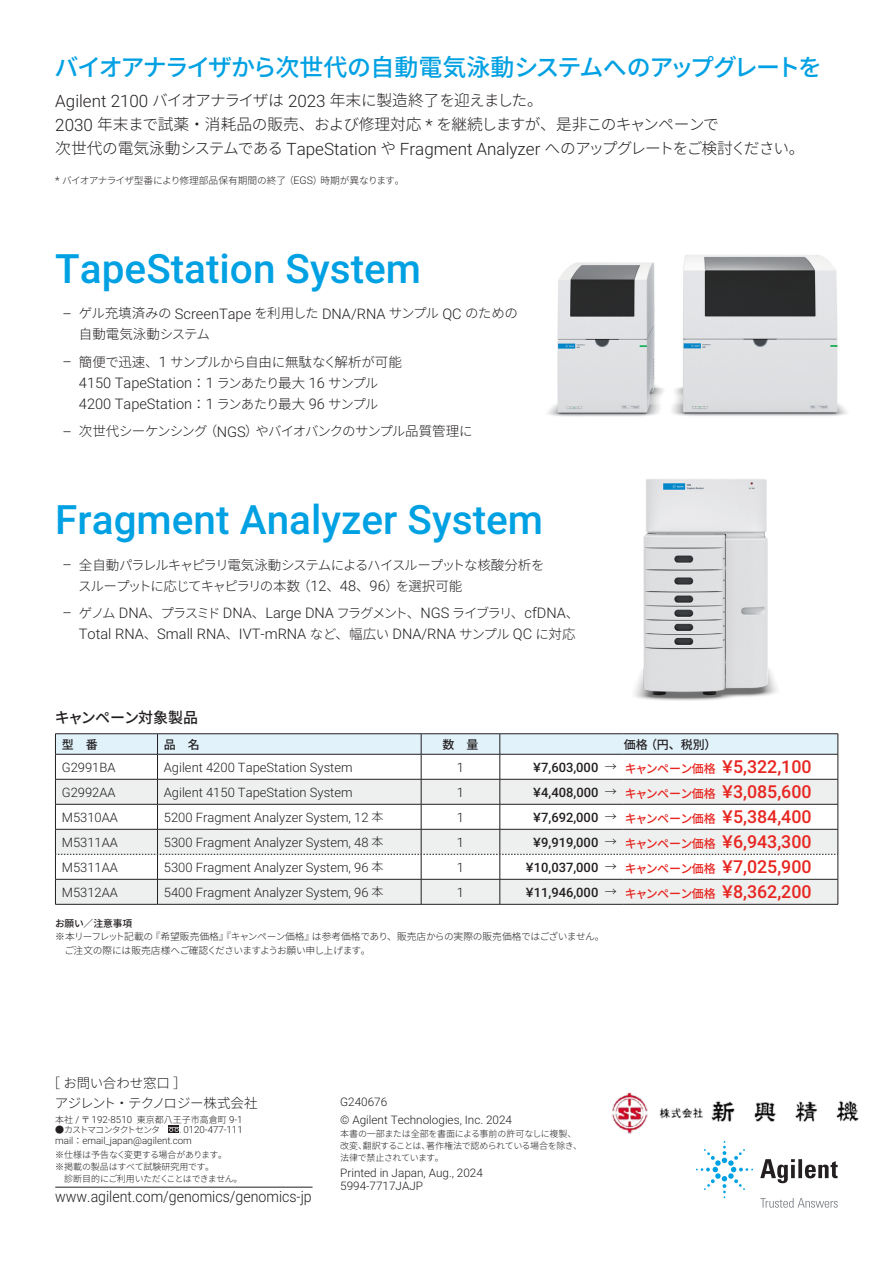
<style>
.page{position:relative;width:893px;height:1263px;background:#fff}
.page>*{position:absolute;margin:0;border:0;box-sizing:border-box;transform-origin:0 0}
.t1{font:500 40.5px "Roboto";color:#00a1e3}
.t2{font:500 24px "Noto Sans CJ Kjp";letter-spacing:-.06em;color:#00a1e3}
.t3{font:300 15.75px/24px "Noto Sans CJ Kjp";letter-spacing:-.055em;color:#231f20}
.t4{font:300 15.45px "Roboto";color:#231f20;scale:.92 1}
.t5{font:500 15px "Noto Sans CJ Kjp";letter-spacing:-.045em;color:#231f20}
.t6{font:300 14.55px/21px "Roboto";color:#231f20}
.t7{font:300 13.5px/21px "Noto Sans CJ Kjp";letter-spacing:-.07em;color:#231f20}
.t8{font:300 13.5px/19.8px "Noto Sans CJ Kjp";letter-spacing:-.025em;color:#231f20}
.t9{font:300 13.5px "Noto Sans CJ Kjp";letter-spacing:-.135em;color:#231f20}
.t10{font:300 13.5px "Noto Sans CJ Kjp";color:#231f20}
.t11{font:300 12.9px "Roboto";color:#231f20}
.t12{font:500 12.9px "Roboto";color:#231f20}
.t13{font:500 12px "Noto Sans CJ Kjp";color:#231f20}
.t14{font:300 11.7px/18.3px "Roboto";color:#231f20}
.t15{font:300 9.75px/13.5px "Noto Sans CJ Kjp";letter-spacing:-.035em;color:#231f20}
.t16{font:300 9.75px/10.5px "Roboto";color:#231f20}
.t17{font:500 9.75px "Noto Sans CJ Kjp";color:#231f20}
.t18{font:300 9px/12px "Noto Sans CJ Kjp";letter-spacing:-.035em;color:#231f20}
.t19{font:300 9px "Noto Sans CJ Kjp";color:#231f20}
.t20{font:300 9px "Noto Sans CJ Kjp";letter-spacing:-.065em;color:#231f20}
.t21{font:300 9px "Noto Sans CJ Kjp";letter-spacing:-.1em;color:#231f20}
.s1{font-family:"Roboto";font-size:16.95px}
.s2{font-family:"Roboto";font-size:10.5px}
.s3{font-family:"Noto Sans CJ Kjp";font-size:13.5px}
.s4{font-family:"Roboto";font-size:14.55px}
.s5{font-family:"Noto Sans CJ Kjp";font-weight:300;font-size:12px}
.s6{font-size:17.85px;color:#e72621}
.s7{font-family:"Noto Sans CJ Kjp";font-size:12px}
.s8{font-family:"Roboto";font-size:9.75px}
.s9{font-family:"Noto Sans CJ Kjp";font-size:9px}
</style>
<div class="page">
<img style="left:547px;top:255px;width:300px;height:162px">
<hr style="left:55px;top:733px;width:103px;height:1px;background:#231f20">
<hr style="left:158px;top:733px;width:263px;height:1px;background:#231f20">
<hr style="left:421px;top:733px;width:79px;height:1px;background:#231f20">
<hr style="left:500px;top:733px;width:123px;height:1px;background:#231f20">
<hr style="left:623px;top:733px;width:215px;height:1px;background:#231f20">
<hr style="left:55px;top:904px;width:103px;height:1px;background:#231f20">
<hr style="left:158px;top:904px;width:263px;height:1px;background:#231f20">
<hr style="left:421px;top:904px;width:79px;height:1px;background:#231f20">
<hr style="left:500px;top:904px;width:123px;height:1px;background:#231f20">
<hr style="left:623px;top:904px;width:215px;height:1px;background:#231f20">
<svg style="left:55px;top:734px;width:784px;height:170px"></svg>
<hr style="left:56px;top:879px;width:102px;height:1px;background:#231f20">
<hr style="left:158px;top:879px;width:263px;height:1px;background:#231f20">
<hr style="left:421px;top:879px;width:79px;height:1px;background:#231f20">
<hr style="left:500px;top:879px;width:123px;height:1px;background:#231f20">
<hr style="left:623px;top:879px;width:215px;height:1px;background:#231f20">
<img style="left:634px;top:479px;width:143px;height:222px">
<svg style="left:760px;top:1159px;width:78px;height:24px"></svg>
<svg style="left:696px;top:1141px;width:57px;height:57px"></svg>
<svg style="left:760px;top:1198px;width:78px;height:10px"></svg>
<hr style="left:55px;top:1187px;width:258px;height:1px;background:#231f20">
<div style="left:169px;top:1126px;width:10px;height:7px;background:#231f20"></div>
<svg style="left:169px;top:1127px;width:12px;height:6px"></svg>
<img style="left:612px;top:1092px;width:247px;height:42px">
<h2 class="t2" style="left:55px;top:54px;width:769px">バイオアナライザから次世代の自動電気泳動システムへのアップグレートを</h2>
<p class="t3" style="left:55px;top:89px;width:751px"><span class="s1">Agilent 2100</span> バイオアナライザは <span class="s1">2023</span> 年末に製造終了を迎えました。<br><span class="s1">2030</span> 年末まで試薬・消耗品の販売、および修理対応 <span class="s1">*</span> を継続しますが、是非このキャンペーンで<br>次世代の電気泳動システムである <span class="s1">TapeStation</span> や <span class="s1">Fragment Analyzer</span> へのアップグレートをご検討ください。</p>
<p class="t15" style="left:55px;top:173px;width:351px"><span class="s2">*</span> バイオアナライザ型番により修理部品保有期間の終了（<span class="s2">EGS</span>）時期が異なります。</p>
<h1 class="t1" style="left:55px;top:240px;width:367px">TapeStation System</h1>
<p class="t6" style="left:62px;top:302px;width:457px">– <span class="s3">ゲル充填済みの</span> ScreenTape <span class="s3">を利用した</span> DNA/RNA <span class="s3">サンプル</span> QC <span class="s3">のための</span></p>
<p class="t10" style="left:79px;top:327px;width:132px">自動電気泳動システム</p>
<p class="t8" style="left:62px;top:352px;width:341px"><span class="s4">–</span> 簡便で迅速、<span class="s4">1</span> サンプルから自由に無駄なく解析が可能</p>
<p class="t6" style="left:79px;top:372px;width:301px">4150 TapeStation<span class="s3">：</span>1 <span class="s3">ランあたり最大</span> 16 <span class="s3">サンプル<br></span>4200 TapeStation<span class="s3">：</span>1 <span class="s3">ランあたり最大</span> 96 <span class="s3">サンプル</span></p>
<p class="t7" style="left:62px;top:421px;width:412px"><span class="s4">–</span> 次世代シーケンシング（<span class="s4">NGS</span>）やバイオバンクのサンプル品質管理に</p>
<h1 class="t1" style="left:55px;top:491px;width:489px">Fragment Analyzer System</h1>
<p class="t7" style="left:78px;top:555px;width:468px;text-indent:-16px"><span class="s4">–</span> 全自動パラレルキャピラリ電気泳動システムによるハイスループットな核酸分析をスループットに応じてキャピラリの本数（<span class="s4">12</span>、<span class="s4">48</span>、<span class="s4">96</span>）を選択可能</p>
<p class="t9" style="left:62px;top:606px;width:518px"><span class="s4">–</span> ゲノム <span class="s4">DNA</span>、プラスミド <span class="s4">DNA</span>、<span class="s4">Large DNA</span> フラグメント、<span class="s4">NGS</span> ライブラリ、<span class="s4">cfDNA</span>、</p>
<p class="t6" style="left:79px;top:623px;width:498px">Total RNA<span class="s3">、</span>Small RNA<span class="s3">、</span>IVT-mRNA <span class="s3">など、幅広い</span> DNA/RNA <span class="s3">サンプル</span> QC <span class="s3">に対応</span></p>
<p class="t5" style="left:55px;top:709px;width:145px">キャンペーン対象製品</p>
<p class="t13" style="left:62px;top:737px;width:37px">型　番</p>
<p class="t13" style="left:164px;top:737px;width:37px">品　名</p>
<p class="t13" style="left:442px;top:737px;width:37px">数　量</p>
<p class="t13" style="left:624px;top:737px;width:94px">価格（円、税別）</p>
<p class="t11" style="left:62px;top:758px;width:55px">G2991BA</p>
<p class="t11" style="left:164px;top:758px;width:190px">Agilent 4200 TapeStation System</p>
<p class="t11" style="left:457px;top:758px;width:9px">1</p>
<p class="t12" style="left:533px;top:758px;width:280px">¥7,603,000 <span class="s5">→</span> <sub>キャンペーン価格</sub> <span class="s6">¥5,322,100</span></p>
<p class="t11" style="left:62px;top:783px;width:55px">G2992AA</p>
<p class="t11" style="left:164px;top:783px;width:190px">Agilent 4150 TapeStation System</p>
<p class="t11" style="left:457px;top:783px;width:9px">1</p>
<p class="t12" style="left:533px;top:783px;width:280px">¥4,408,000 <span class="s5">→</span> <sub>キャンペーン価格</sub> <span class="s6">¥3,085,600</span></p>
<p class="t11" style="left:62px;top:808px;width:58px">M5310AA</p>
<p class="t11" style="left:164px;top:808px;width:221px">5200 Fragment Analyzer System, 12 <span class="s7">本</span></p>
<p class="t11" style="left:457px;top:808px;width:9px">1</p>
<p class="t12" style="left:533px;top:808px;width:280px">¥7,692,000 <span class="s5">→</span> <sub>キャンペーン価格</sub> <span class="s6">¥5,384,400</span></p>
<p class="t11" style="left:62px;top:833px;width:58px">M5311AA</p>
<p class="t11" style="left:164px;top:833px;width:221px">5300 Fragment Analyzer System, 48 <span class="s7">本</span></p>
<p class="t11" style="left:457px;top:833px;width:9px">1</p>
<p class="t12" style="left:533px;top:833px;width:280px">¥9,919,000 <span class="s5">→</span> <sub>キャンペーン価格</sub> <span class="s6">¥6,943,300</span></p>
<p class="t11" style="left:62px;top:858px;width:58px">M5311AA</p>
<p class="t11" style="left:164px;top:858px;width:221px">5300 Fragment Analyzer System, 96 <span class="s7">本</span></p>
<p class="t11" style="left:457px;top:858px;width:9px">1</p>
<p class="t12" style="left:526px;top:858px;width:287px">¥10,037,000 <span class="s5">→</span> <sub>キャンペーン価格</sub> <span class="s6">¥7,025,900</span></p>
<p class="t11" style="left:62px;top:883px;width:58px">M5312AA</p>
<p class="t11" style="left:164px;top:883px;width:221px">5400 Fragment Analyzer System, 96 <span class="s7">本</span></p>
<p class="t11" style="left:457px;top:883px;width:9px">1</p>
<p class="t12" style="left:526px;top:883px;width:287px">¥11,946,000 <span class="s5">→</span> <sub>キャンペーン価格</sub> <span class="s6">¥8,362,200</span></p>
<p class="t17" style="left:55px;top:917px;width:79px">お願い／注意事項</p>
<p class="t15" style="left:65px;top:930px;width:541px;text-indent:-9px">※本リーフレット記載の『希望販売価格』『キャンペーン価格』は参考価格であり、販売店からの実際の販売価格ではございません。ご注文の際には販売店様へご確認くださいますようお願い申し上げます。</p>
<p class="t8" style="left:55px;top:1073px;width:204px;text-indent:-8px">［お問い合わせ窓口］<br>アジレント・テクノロジー株式会社</p>
<p class="t19" style="left:55px;top:1114px;width:189px">本社 <span class="s8">/</span> 〒 <span class="s8">192-8510</span> 東京都八王子市高倉町 <span class="s8">9-1</span></p>
<p class="t21" style="left:55px;top:1124px;width:115px">●カストマコンタクトセンタ　</p>
<p class="t16" style="left:55px;top:1124px;width:189px;text-indent:128px">0120-477-111 mail<span class="s9">：</span>email_japan@agilent.com</p>
<p class="t18" style="left:55px;top:1149px;width:173px">※仕様は予告なく変更する場合があります。※掲載の製品はすべて試験研究用です。</p>
<p class="t20" style="left:64px;top:1173px;width:180px">診断目的にご利用いただくことはできません。</p>
<p class="t4" style="left:55px;top:1186px;width:280px">www.agilent.com/genomics/genomics-jp</p>
<p class="t14" style="left:340px;top:1092px;width:173px">G240676<br>© Agilent Technologies, Inc. 2024</p>
<p class="t18" style="left:340px;top:1128px;width:243px">本書の一部または全部を書面による事前の許可なしに複製、改変、翻訳することは、著作権法で認められている場合を除き、法律で禁止されています。</p>
<p class="t14" style="left:340px;top:1165px;width:144px;line-height:13px">Printed in Japan, Aug., 2024<br>5994-7717JAJP</p>
</div>
